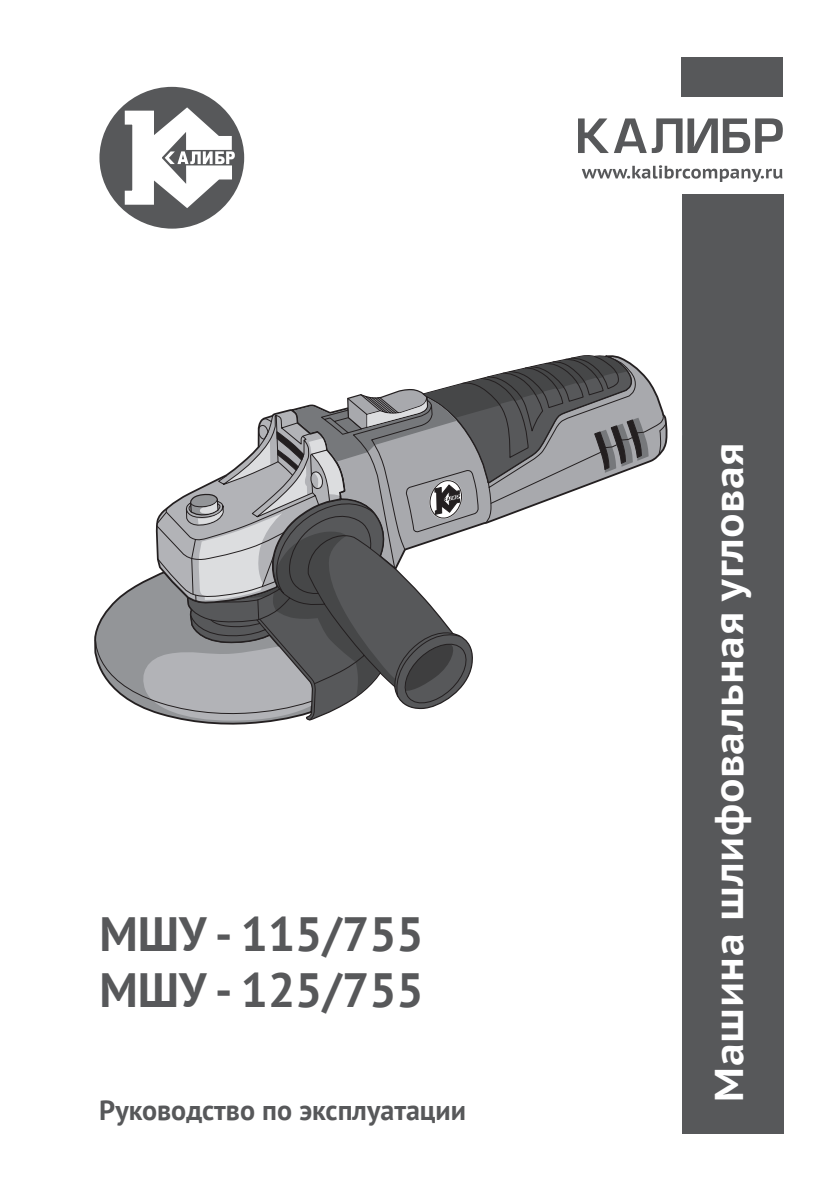
<style>
.page{position:relative;width:840px;height:1191px;background:#fff}
.page>*{position:absolute;margin:0;border:0;box-sizing:border-box;transform-origin:0 0}
.t1{font:700 48px/56px "PT Sans";color:#57585a}
.t2{font:700 40px "PT Sans Caption";letter-spacing:.01em;color:#fff}
.t3{font:700 28px "PT Sans";color:#57585a}
</style>
<div class="page">
<div style="left:681px;top:195px;width:101px;height:939px;background:#57585a"></div>
<svg style="left:578px;top:118px;width:204px;height:35px"></svg>
<svg style="left:581px;top:165px;width:201px;height:17px"></svg>
<div style="left:99px;top:87px;width:145px;height:142px;background:#57585a;border-radius:50%"></div>
<svg style="left:124px;top:106px;width:111px;height:103px"></svg>
<div style="left:681px;top:57px;width:101px;height:39px;background:#57585a"></div>
<svg style="left:94px;top:355px;width:572px;height:370px"></svg>
<h1 class="t1" style="left:99px;top:905px;width:326px">МШУ - 115/755<br>МШУ - 125/755</h1>
<p class="t3" style="left:99px;top:1091px;width:368px">Руководство по эксплуатации</p>
<h2 class="t2" style="left:702px;top:1101px;width:661px;rotate:-90deg">Машина шлифовальная угловая</h2>
</div>
